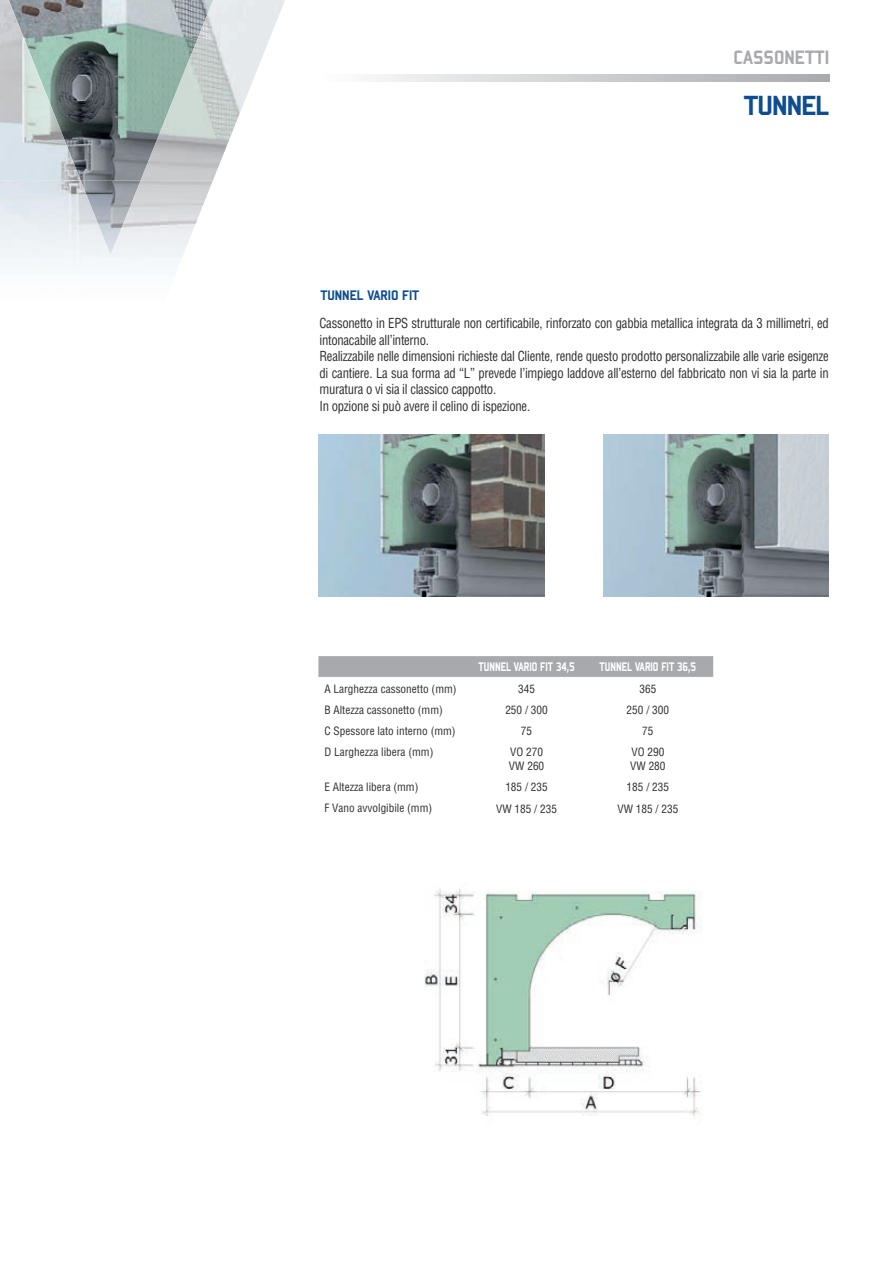
<style>
.page{position:relative;width:893px;height:1263px;background:#fff}
.page>*{position:absolute;margin:0;border:0;box-sizing:border-box;transform-origin:0 0}
.t1{font:30px "Bombardier";letter-spacing:-.03em;color:#0f4d91;scale:1.04 1}
.t2{font:21px "Bombardier";color:#a8a9ad}
.t3{font:15px "Bombardier";color:#0f4d91}
.t4{font:condensed 13.5px/16.5px "Helvetica";letter-spacing:-.02em;color:#312f30;scale:.94 1}
.t5{font:13.5px "Bombardier";color:#fff;scale:.84 1}
.t6{font:condensed 11.25px/13.5px "Helvetica";color:#312f30}
</style>
<div class="page">
<svg style="left:373px;top:75px;width:456px;height:7px;background:#cdced0"></svg>
<img style="left:0;top:0;width:285px;height:180px">
<img style="left:0;top:180px;width:213px;height:86px">
<img style="left:319px;top:434px;width:225px;height:162px">
<img style="left:603px;top:434px;width:226px;height:162px">
<div style="left:318px;top:656px;width:395px;height:21px;background:#a8a9ad"></div>
<img style="left:424px;top:888px;width:278px;height:228px">
<p class="t3" style="left:320px;top:287px;width:100px">TUNNEL VARIO FIT</p>
<h2 class="t2" style="left:733px;top:46px;width:97px">CASSONETTI</h2>
<h1 class="t1" style="left:744px;top:89px;width:84px">TUNNEL</h1>
<p class="t4" style="left:319px;top:315px;width:543px">Cassonetto in EPS strutturale non certificabile, rinforzato con gabbia metallica integrata da 3 millimetri, ed intonacabile all’interno.<br>Realizzabile nelle dimensioni richieste dal Cliente, rende questo prodotto personalizzabile alle varie esigenze di cantiere. La sua forma ad “L” prevede l’impiego laddove all’esterno del fabbricato non vi sia la parte in muratura o vi sia il classico cappotto.<br>In opzione si può avere il celino di ispezione.</p>
<p class="t5" style="left:478px;top:660px;width:116px">TUNNEL VARIO FIT 34,5</p>
<p class="t5" style="left:599px;top:660px;width:117px">TUNNEL VARIO FIT 36,5</p>
<p class="t6" style="left:324px;top:681px;width:134px">A Larghezza cassonetto (mm)</p>
<p class="t6" style="left:518px;top:681px;width:18px">345</p>
<p class="t6" style="left:639px;top:681px;width:18px">365</p>
<p class="t6" style="left:324px;top:703px;width:120px">B Altezza cassonetto (mm)</p>
<p class="t6" style="left:505px;top:703px;width:44px">250 / 300</p>
<p class="t6" style="left:627px;top:703px;width:44px">250 / 300</p>
<p class="t6" style="left:324px;top:724px;width:133px">C Spessore lato interno (mm)</p>
<p class="t6" style="left:521px;top:724px;width:13px">75</p>
<p class="t6" style="left:642px;top:724px;width:13px">75</p>
<p class="t6" style="left:324px;top:745px;width:111px">D Larghezza libera (mm)</p>
<p class="t6" style="left:509px;top:745px;width:37px">VO 270<br>VW 260</p>
<p class="t6" style="left:630px;top:745px;width:37px">VO 290<br>VW 280</p>
<p class="t6" style="left:324px;top:780px;width:96px">E Altezza libera (mm)</p>
<p class="t6" style="left:505px;top:780px;width:44px">185 / 235</p>
<p class="t6" style="left:627px;top:780px;width:44px">185 / 235</p>
<p class="t6" style="left:324px;top:801px;width:109px">F Vano avvolgibile (mm)</p>
<p class="t6" style="left:496px;top:802px;width:62px">VW 185 / 235</p>
<p class="t6" style="left:617px;top:802px;width:62px">VW 185 / 235</p>
</div>
